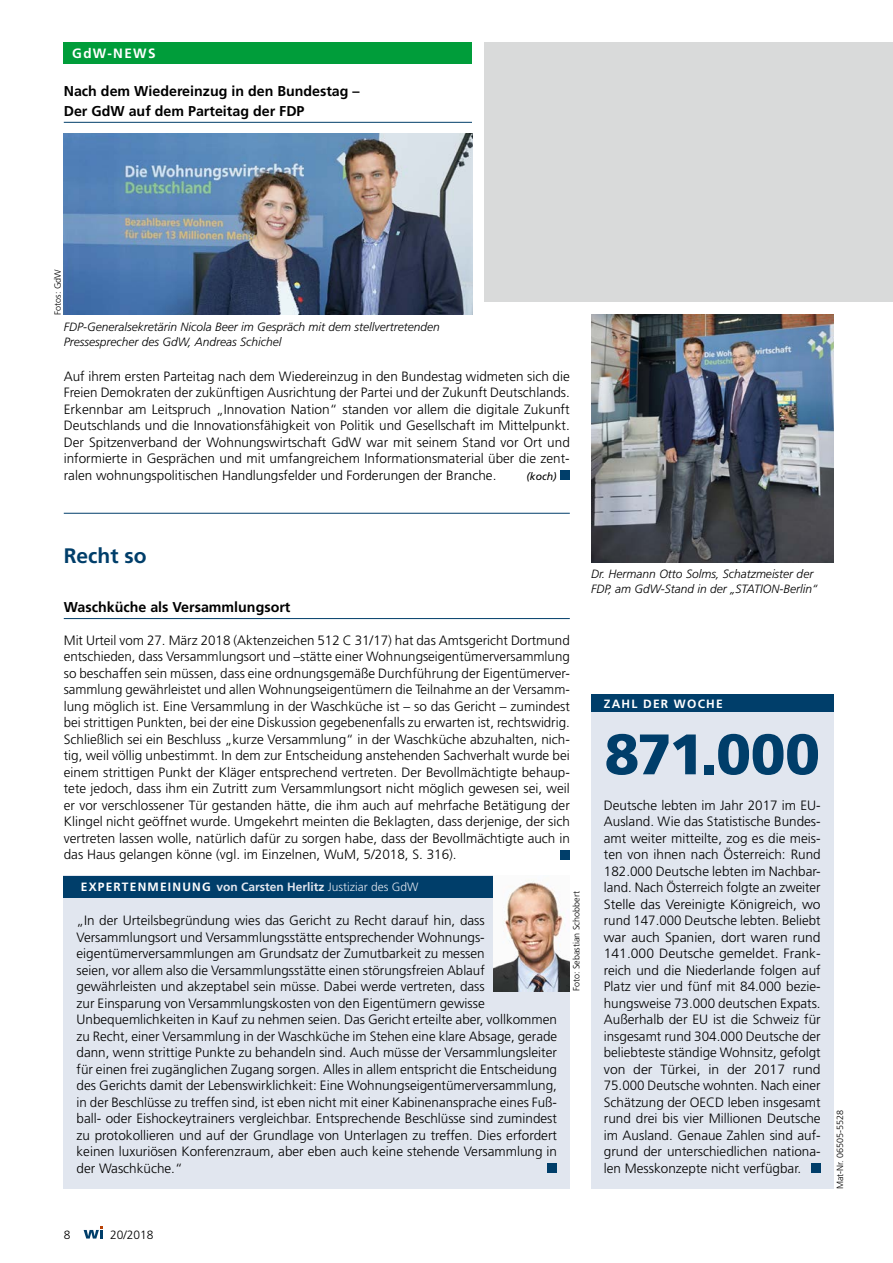
<style>
.page{position:relative;width:893px;height:1263px;background:#fff}
.page>*{position:absolute;margin:0;border:0;box-sizing:border-box;transform-origin:0 0}
.t1{font:900 57px "Frutiger";letter-spacing:-.025em;color:#003e6a}
.t2{font:700 21px "Frutiger";color:#003e6a}
.t3{font:700 14.25px/19.5px "Frutiger";color:#000}
.t4{font:300 13.5px/16.5px "Frutiger";color:#000;text-align:justify}
.t5{font:700 13.5px "Frutiger";letter-spacing:.1em;color:#fff}
.t6{font:italic 300 12px/15px "Frutiger";color:#000}
.t7{font:700 12px "Frutiger";letter-spacing:.04em;color:#e1e6ef}
.t8{font:700 12px "Frutiger";letter-spacing:.1em;color:#fff}
.t9{font:300 12px "Frutiger";color:#000}
.t10{font:italic 10.5px "Frutiger";color:#000}
.t11{font:300 9px "Frutiger";color:#000}
.s1{color:#fff}
.s2{font-weight:300}
</style>
<div class="page">
<div style="left:64px;top:43px;width:408px;height:21px;background:#009d3a"></div>
<div style="left:485px;top:43px;width:408px;height:259px;background:#d9dada"></div>
<hr style="left:64px;top:618px;width:506px;height:1px;background:#003e6a">
<div style="left:591px;top:696px;width:242px;height:493px;background:#e1e6ef"></div>
<div style="left:591px;top:694px;width:242px;height:17px;background:#003e6a"></div>
<div style="left:811px;top:1163px;width:10px;height:10px;background:#003e6a"></div>
<hr style="left:64px;top:513px;width:506px;height:1px;background:#003e6a">
<hr style="left:64px;top:122px;width:408px;height:1px;background:#003e6a">
<div style="left:560px;top:470px;width:10px;height:10px;background:#003e6a"></div>
<div style="left:64px;top:876px;width:506px;height:313px;background:#e1e6ef"></div>
<div style="left:548px;top:1163px;width:9px;height:10px;background:#003e6a"></div>
<div style="left:64px;top:876px;width:506px;height:21px;background:#003e6a"></div>
<img style="left:493px;top:876px;width:77px;height:115px">
<div style="left:560px;top:850px;width:10px;height:9px;background:#003e6a"></div>
<img style="left:64px;top:133px;width:408px;height:182px">
<img style="left:591px;top:315px;width:242px;height:247px">
<svg style="left:84px;top:1226px;width:19px;height:12px"></svg>
<p class="t5" style="left:72px;top:46px;width:85px">GdW-NEWS</p>
<p class="t3" style="left:64px;top:81px;width:297px">Nach dem Wiedereinzug in den Bundestag –<br>Der GdW auf dem Parteitag der FDP</p>
<p class="t11" style="left:52px;top:315px;width:47px;rotate:-90deg">Fotos: GdW</p>
<p class="t6" style="left:64px;top:320px;width:377px">FDP-Generalsekretärin Nicola Beer im Gespräch mit dem stellvertretenden<br>Pressesprecher des GdW, Andreas Schichel</p>
<p class="t4" style="left:64px;top:368px;width:508px">Auf ihrem ersten Parteitag nach dem Wiedereinzug in den Bundestag widmeten sich die Freien Demokraten der zukünftigen Ausrichtung der Partei und der Zukunft Deutschlands.<br>Erkennbar am Leitspruch „Innovation Nation“ standen vor allem die digitale Zukunft Deutschlands und die Innovationsfähigkeit von Politik und Gesellschaft im Mittelpunkt.<br>Der Spitzenverband der Wohnungswirtschaft GdW war mit seinem Stand vor Ort und informierte in Gesprächen und mit umfangreichem Informationsmaterial über die zent&shy;ralen wohnungspolitischen Handlungsfelder und Forderungen der Branche.</p>
<p class="t10" style="left:526px;top:470px;width:32px">(koch)</p>
<h2 class="t2" style="left:64px;top:543px;width:84px">Recht so</h2>
<p class="t3" style="left:64px;top:597px;width:228px">Waschküche als Versammlungsort</p>
<p class="t4" style="left:64px;top:632px;width:508px">Mit Urteil vom 27. März 2018 (Aktenzeichen 512 C 31/17) hat das Amtsgericht Dortmund entschieden, dass Versammlungsort und –stätte einer Wohnungseigentümerversammlung so beschaffen sein müssen, dass eine ordnungsgemäße Durchführung der Eigentümerver&shy;sammlung gewährleistet und allen Wohnungseigentümern die Teilnahme an der Versamm&shy;lung möglich ist. Eine Versammlung in der Waschküche ist – so das Gericht – zumindest bei strittigen Punkten, bei der eine Diskussion gegebenenfalls zu erwarten ist, rechtswidrig.<br>Schließlich sei ein Beschluss „kurze Versammlung“ in der Waschküche abzuhalten, nich&shy;tig, weil völlig unbestimmt. In dem zur Entscheidung anstehenden Sachverhalt wurde bei einem strittigen Punkt der Kläger entsprechend vertreten. Der Bevollmächtigte behaup&shy;tete jedoch, dass ihm ein Zutritt zum Versammlungsort nicht möglich gewesen sei, weil er vor verschlossener Tür gestanden hätte, die ihm auch auf mehrfache Betätigung der Klingel nicht geöffnet wurde. Umgekehrt meinten die Beklagten, dass derjenige, der sich vertreten lassen wolle, natürlich dafür zu sorgen habe, dass der Bevollmächtigte auch in das Haus gelangen könne (vgl. im Einzelnen, WuM, 5/2018, S. 316).</p>
<p class="t7" style="left:81px;top:880px;width:339px"><span class="s1">EXPERTENMEINUNG</span> von Carsten Herlitz <span class="s2">Justiziar des GdW</span></p>
<p class="t4" style="left:77px;top:913px;width:482px;text-align:left">„In der Urteilsbegründung wies das Gericht zu Recht darauf hin, dass Versammlungsort und Versammlungsstätte entsprechender Wohnungs&shy;eigentümerversammlungen am Grundsatz der Zumutbarkeit zu messen<br>seien, vor allem also die Versammlungsstätte einen störungsfreien Ablauf gewährleisten und akzeptabel sein müsse. Dabei werde vertreten, dass<br>zur Einsparung von Versammlungskosten von den Eigentümern gewisse Unbequemlichkeiten in Kauf zu nehmen seien. Das Gericht erteilte aber, vollkommen zu Recht, einer Versammlung in der Waschküche im Stehen eine klare Absage, gerade dann, wenn strittige Punkte zu behandeln sind. Auch müsse der Versammlungsleiter für einen frei zugänglichen Zugang sorgen. Alles in allem entspricht die Entscheidung des Gerichts damit der Lebenswirklichkeit: Eine Wohnungseigentümerversammlung, in der Beschlüsse zu treffen sind, ist eben nicht mit einer Kabinenansprache eines Fuß&shy;ball- oder Eishockeytrainers vergleichbar. Entsprechende Beschlüsse sind zumindest zu protokollieren und auf der Grundlage von Unterlagen zu treffen. Dies erfordert keinen luxuriösen Konferenzraum, aber eben auch keine stehende Versammlung in der Waschküche.“</p>
<p class="t11" style="left:571px;top:991px;width:102px;rotate:-90deg">Foto: Sebastian Schobbert</p>
<p class="t6" style="left:591px;top:566px;width:228px">Dr. Hermann Otto Solms, Schatzmeister der<br>FDP, am GdW-Stand in der „STATION-Berlin“</p>
<p class="t8" style="left:604px;top:696px;width:120px">ZAHL DER WOCHE</p>
<h1 class="t1" style="left:604px;top:720px;width:217px">871.000</h1>
<p class="t4" style="left:604px;top:797px;width:218px">Deutsche lebten im Jahr 2017 im EU-Ausland. Wie das Statistische Bundes&shy;amt weiter mitteilte, zog es die meis&shy;ten von ihnen nach Österreich: Rund 182.000 Deutsche lebten im Nachbar&shy;land. Nach Österreich folgte an zweiter Stelle das Vereinigte Königreich, wo rund 147.000 Deutsche lebten. Beliebt war auch Spanien, dort waren rund 141.000 Deutsche gemeldet. Frank&shy;reich und die Niederlande folgen auf Platz vier und fünf mit 84.000 bezie&shy;hungsweise 73.000 deutschen Expats.<br>Außerhalb der EU ist die Schweiz für insgesamt rund 304.000 Deutsche der beliebteste ständige Wohnsitz, gefolgt von der Türkei, in der 2017 rund 75.000 Deutsche wohnten. Nach einer Schätzung der OECD leben insgesamt rund drei bis vier Millionen Deutsche im Ausland. Genaue Zahlen sind auf&shy;grund der unterschiedlichen nationa&shy;len Messkonzepte nicht verfügbar.</p>
<p class="t11" style="left:835px;top:1189px;width:81px;rotate:-90deg">Mat-Nr. 06505-5528</p>
<p class="t9" style="left:64px;top:1227px;width:8px">8</p>
<p class="t9" style="left:110px;top:1227px;width:45px">20/2018</p>
</div>
